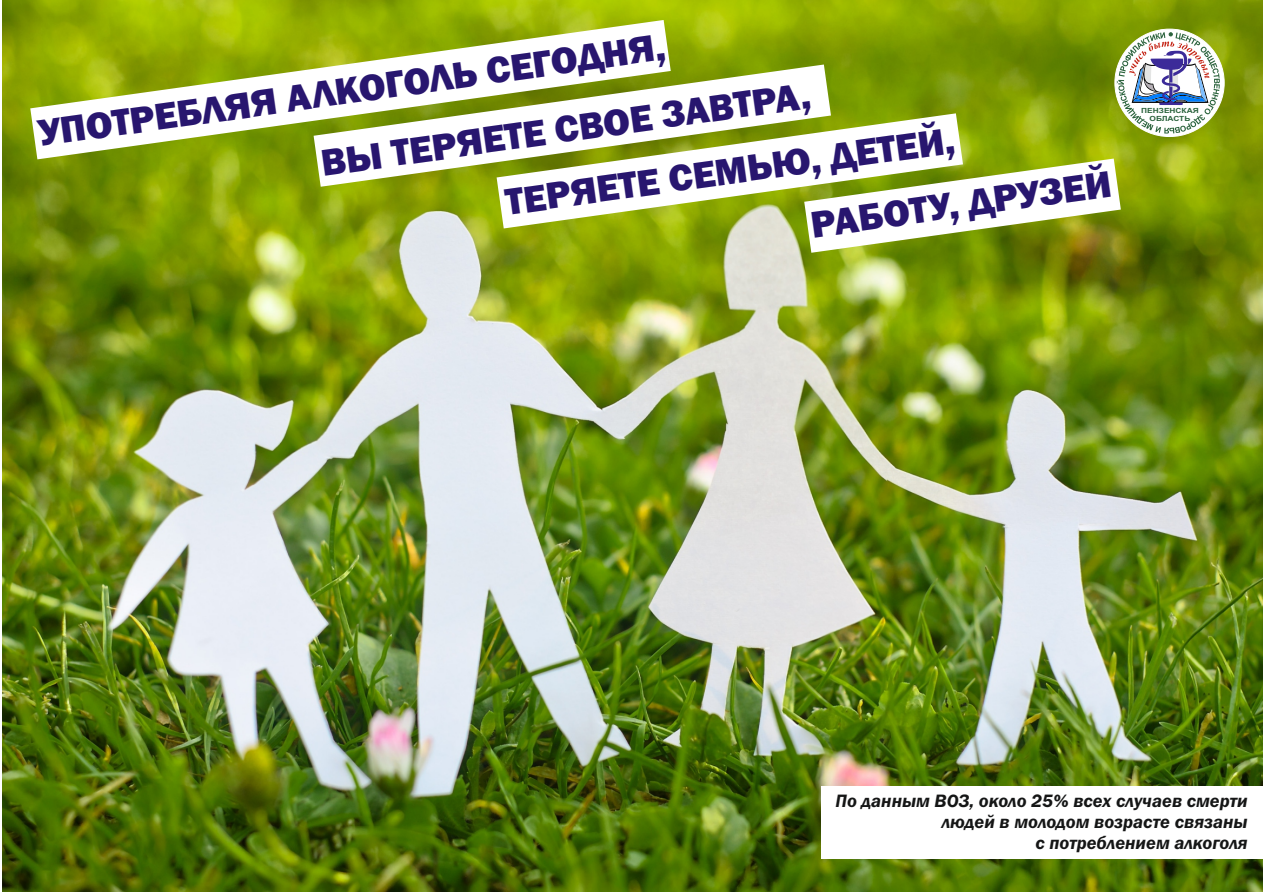
<style>
.page{position:relative;width:1263px;height:893px;background:#fff}
.page>*{position:absolute;margin:0;border:0;box-sizing:border-box;transform-origin:0 0}
.t1{font:800 38.55px/68.4px "Franklin Gothic";color:#28166f}
.t2{font:italic 600 18.6px/21px "Franklin Gothic";color:#151616;text-align:right}
.t3{font:700 7.05px/7.9px "Arial";color:#2a623c;text-align:center;scale:1.18 1}
</style>
<div class="page">
<img style="left:3px;top:0;width:1260px;height:891px">
<svg style="left:30px;top:20px;width:641px;height:139px"></svg>
<svg style="left:314px;top:65px;width:517px;height:122px"></svg>
<svg style="left:497px;top:113px;width:466px;height:115px"></svg>
<svg style="left:804px;top:159px;width:317px;height:94px"></svg>
<div style="left:822px;top:786px;width:441px;height:72px;background:#fff"></div>
<div style="left:1114px;top:29px;width:110px;height:108px;background:#fff;border:1px solid #fff;border-radius:50%"></div>
<svg style="left:1116px;top:32px;width:104px;height:102px"></svg>
<h1 class="t1" style="left:308px;top:65px;width:495px;text-indent:-276px;rotate:-8deg">УПОТРЕБЛЯЯ АЛКОГОЛЬ СЕГОДНЯ,<br>ВЫ ТЕРЯЕТЕ СВОЕ ЗАВТРА,</h1>
<h1 class="t1" style="left:798px;top:132px;width:305px;line-height:65.1px;text-indent:-299px;rotate:-8deg">ТЕРЯЕТЕ СЕМЬЮ, ДЕТЕЙ,<br>РАБОТУ, ДРУЗЕЙ</h1>
<p class="t3" style="left:1141px;top:107px;width:50px">ПЕНЗЕНСКАЯ<br>ОБЛАСТЬ</p>
<p class="t2" style="left:835px;top:792px;width:414px">По данным ВОЗ, около 25% всех случаев смерти людей в молодом возрасте связаны<br>с потреблением алкоголя</p>
</div>
